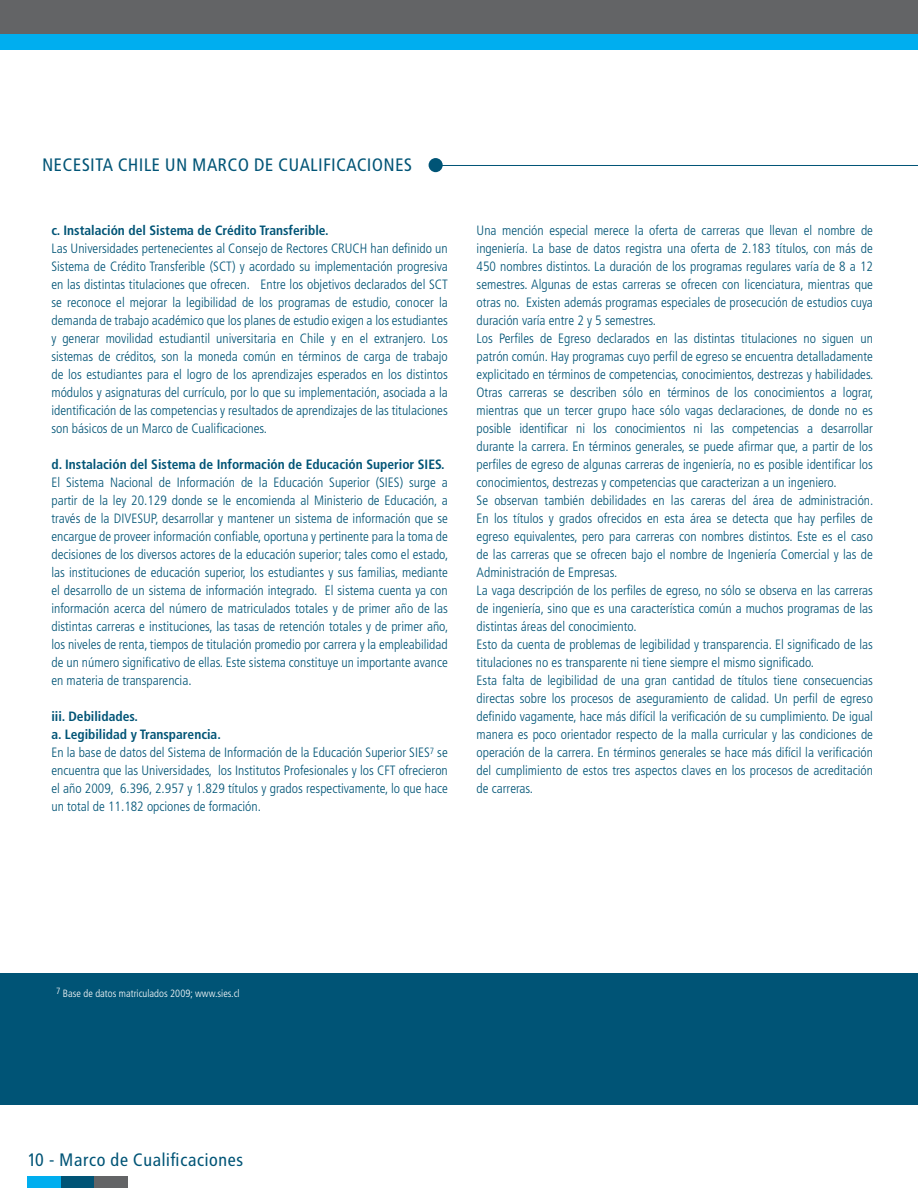
<style>
.page{position:relative;width:918px;height:1188px;background:#fff}
.page>*{position:absolute;margin:0;border:0;box-sizing:border-box;transform-origin:0 0}
.t1{font:18px "Transit";color:#005476}
.t2{font:300 condensed 13.5px/18px "Frutiger LT Std";color:#005476;text-align:justify}
.t3{font:700 condensed 13.5px "Frutiger LT Std";color:#005476}
.t4{font:300 condensed 10.5px "Frutiger LT Std";color:#fff}
.s1{font-weight:700}
</style>
<div class="page">
<div style="left:61px;top:1176px;width:33px;height:12px;background:#005476"></div>
<div style="left:28px;top:1176px;width:33px;height:12px;background:#00aeef"></div>
<div style="left:94px;top:1176px;width:33px;height:12px;background:#636466"></div>
<div style="left:0;top:0;width:918px;height:34px;background:#636466"></div>
<div style="left:0;top:35px;width:918px;height:15px;background:#00aeef"></div>
<hr style="left:437px;top:165px;width:481px;height:1px;background:#005476">
<div style="left:429px;top:158px;width:14px;height:14px;background:#005476;border-radius:50%"></div>
<div style="left:0;top:973px;width:918px;height:132px;background:#005476"></div>
<h1 class="t1" style="left:42px;top:155px;width:372px">NECESITA CHILE UN MARCO DE CUALIFICACIONES</h1>
<p class="t3" style="left:51px;top:222px;width:279px">c. Instalación del Sistema de Crédito Transferible.</p>
<p class="t2" style="left:51px;top:240px;width:398px">Las Universidades pertenecientes al Consejo de Rectores CRUCH han definido un Sistema de Crédito Transferible (SCT) y acordado su implementación progresiva en las distintas titulaciones que ofrecen. Entre los objetivos declarados del SCT se reconoce el mejorar la legibilidad de los programas de estudio, conocer la demanda de trabajo académico que los planes de estudio exigen a los estudiantes y generar movilidad estudiantil universitaria en Chile y en el extranjero. Los sistemas de créditos, son la moneda común en términos de carga de trabajo de los estudiantes para el logro de los aprendizajes esperados en los distintos módulos y asignaturas del currículo, por lo que su implementación, asociada a la identificación de las competencias y resultados de aprendizajes de las titulaciones son básicos de un Marco de Cualificaciones.</p>
<p class="t3" style="left:51px;top:456px;width:395px">d. Instalación del Sistema de Información de Educación Superior SIES.</p>
<p class="t2" style="left:51px;top:473px;width:398px">El Sistema Nacional de Información de la Educación Superior (SIES) surge a partir de la ley 20.129 donde se le encomienda al Ministerio de Educación, a través de la DIVESUP, desarrollar y mantener un sistema de información que se encargue de proveer información confiable, oportuna y pertinente para la toma de decisiones de los diversos actores de la educación superior; tales como el estado, las instituciones de educación superior, los estudiantes y sus familias, mediante el desarrollo de un sistema de información integrado. El sistema cuenta ya con información acerca del número de matriculados totales y de primer año de las distintas carreras e instituciones, las tasas de retención totales y de primer año, los niveles de renta, tiempos de titulación promedio por carrera y la empleabilidad de un número significativo de ellas. Este sistema constituye un importante avance en materia de transparencia.</p>
<p class="t2" style="left:51px;top:707px;width:398px;text-align:left"><span class="s1">iii. Debilidades.<br>a. Legibilidad y Transparencia.<br></span>En la base de datos del Sistema de Información de la Educación Superior SIES<sup>7</sup> se encuentra que las Universidades, los Institutos Profesionales y los CFT ofrecieron el año 2009, 6.396, 2.957 y 1.829 títulos y grados respectivamente, lo que hace un total de 11.182 opciones de formación.</p>
<p class="t2" style="left:477px;top:222px;width:398px;text-align:left">Una mención especial merece la oferta de carreras que llevan el nombre de ingeniería. La base de datos registra una oferta de 2.183 títulos, con más de 450 nombres distintos. La duración de los programas regulares varía de 8 a 12 semestres. Algunas de estas carreras se ofrecen con licenciatura, mientras que otras no. Existen además programas especiales de prosecución de estudios cuya duración varía entre 2 y 5 semestres.<br>Los Perfiles de Egreso declarados en las distintas titulaciones no siguen un patrón común. Hay programas cuyo perfil de egreso se encuentra detalladamente explicitado en términos de competencias, conocimientos, destrezas y habilidades.<br>Otras carreras se describen sólo en términos de los conocimientos a lograr, mientras que un tercer grupo hace sólo vagas declaraciones, de donde no es posible identificar ni los conocimientos ni las competencias a desarrollar durante la carrera. En términos generales, se puede afirmar que, a partir de los perfiles de egreso de algunas carreras de ingeniería, no es posible identificar los conocimientos, destrezas y competencias que caracterizan a un ingeniero.<br>Se observan también debilidades en las careras del área de administración.<br>En los títulos y grados ofrecidos en esta área se detecta que hay perfiles de egreso equivalentes, pero para carreras con nombres distintos. Este es el caso de las carreras que se ofrecen bajo el nombre de Ingeniería Comercial y las de Administración de Empresas.<br>La vaga descripción de los perfiles de egreso, no sólo se observa en las carreras de ingeniería, sino que es una característica común a muchos programas de las distintas áreas del conocimiento.<br>Esto da cuenta de problemas de legibilidad y transparencia. El significado de las titulaciones no es transparente ni tiene siempre el mismo significado.<br>Esta falta de legibilidad de una gran cantidad de títulos tiene consecuencias directas sobre los procesos de aseguramiento de calidad. Un perfil de egreso definido vagamente, hace más difícil la verificación de su cumplimiento. De igual manera es poco orientador respecto de la malla curricular y las condiciones de operación de la carrera. En términos generales se hace más difícil la verificación del cumplimiento de estos tres aspectos claves en los procesos de acreditación de carreras.</p>
<p class="t4" style="left:56px;top:988px;width:185px"><sup>7</sup> Base de datos matriculados 2009; www.sies.cl</p>
<h1 class="t1" style="left:28px;top:1149px;width:218px">10 - Marco de Cualificaciones</h1>
</div>
